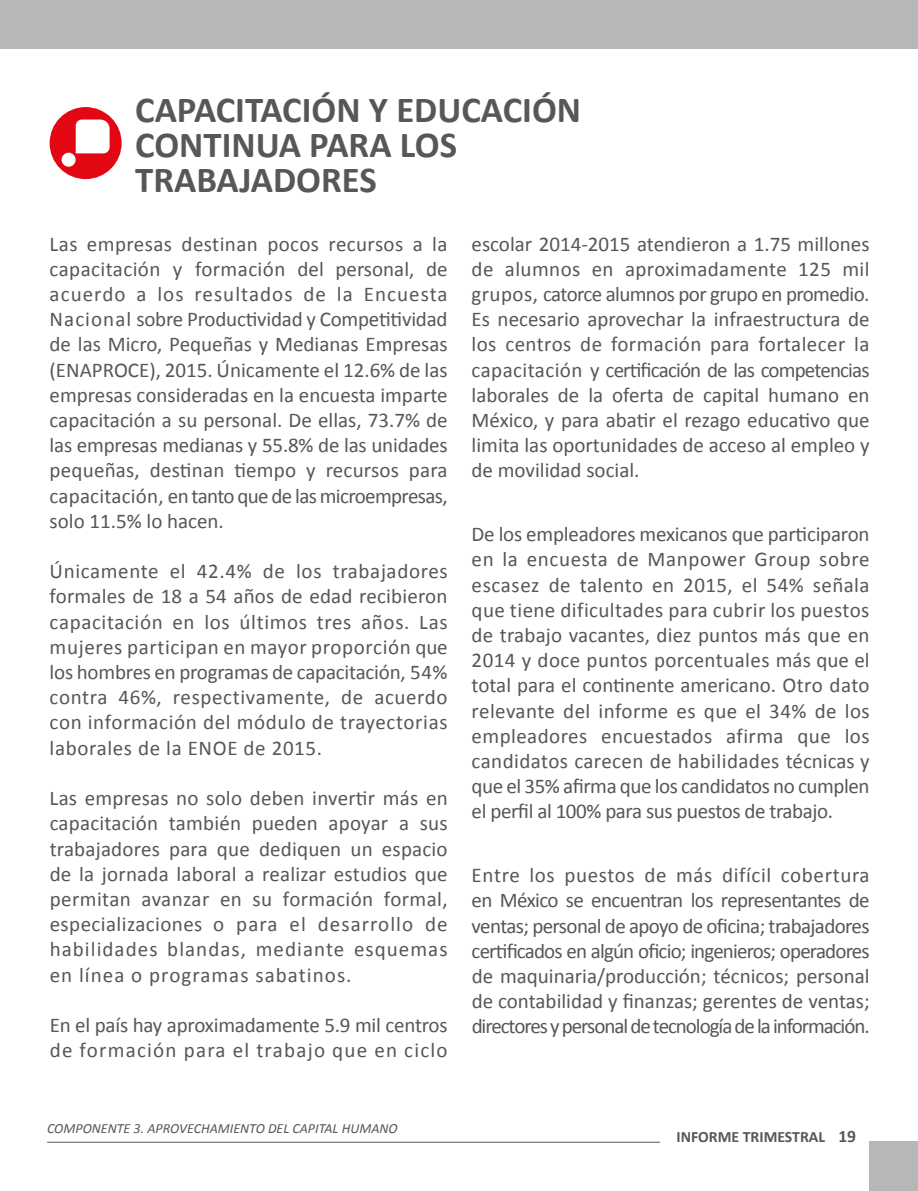
<style>
.page{position:relative;width:918px;height:1191px;background:#fff}
.page>*{position:absolute;margin:0;border:0;box-sizing:border-box;transform-origin:0 0}
.t1{font:700 36.75px/35px "Calibri";color:#575756}
.t2{font:21px/25.2px "Calibri";color:#575756;text-align:justify}
.t3{font:700 15.75px "Calibri";color:#575756}
.t4{font:italic 14px "Calibri";color:#575756}
.s1{font-size:17.5px}
</style>
<div class="page">
<div style="left:0;top:0;width:918px;height:49px;background:#b7b7b7"></div>
<div style="left:869px;top:1141px;width:49px;height:50px;background:#b7b7b7"></div>
<hr style="left:47px;top:1141px;width:613px;height:1px;background:#575756">
<svg style="left:50px;top:107px;width:72px;height:72px"></svg>
<h1 class="t1" style="left:135px;top:92px;width:447px">CAPACITACIÓN Y EDUCACIÓN<br>CONTINUA PARA LOS<br>TRABAJADORES</h1>
<p class="t2" style="left:50px;top:231px;width:399px">Las empresas destinan pocos recursos a la capacitación y formación del personal, de acuerdo a los resultados de la Encuesta Nacional sobre Productividad y Competitividad de las Micro, Pequeñas y Medianas Empresas (ENAPROCE), 2015. Únicamente el 12.6% de las empresas consideradas en la encuesta imparte capacitación a su personal. De ellas, 73.7% de las empresas medianas y 55.8% de las unidades pequeñas, destinan tiempo y recursos para capacitación, en tanto que de las microempresas, solo 11.5% lo hacen.</p>
<p class="t2" style="left:50px;top:559px;width:399px">Únicamente el 42.4% de los trabajadores formales de 18 a 54 años de edad recibieron capacitación en los últimos tres años. Las mujeres participan en mayor proporción que los hombres en programas de capacitación, 54% contra 46%, respectivamente, de acuerdo con información del módulo de trayectorias laborales de la ENOE de 2015.</p>
<p class="t2" style="left:50px;top:785px;width:399px">Las empresas no solo deben invertir más en capacitación también pueden apoyar a sus trabajadores para que dediquen un espacio de la jornada laboral a realizar estudios que permitan avanzar en su formación formal, especializaciones o para el desarrollo de habilidades blandas, mediante esquemas en línea o programas sabatinos.</p>
<p class="t2" style="left:50px;top:1012px;width:399px">En el país hay aproximadamente 5.9 mil centros de formación para el trabajo que en ciclo</p>
<p class="t2" style="left:471px;top:231px;width:399px">escolar 2014-2015 atendieron a 1.75 millones de alumnos en aproximadamente 125 mil grupos, catorce alumnos por grupo en promedio.<br>Es necesario aprovechar la infraestructura de los centros de formación para fortalecer la capacitación y certificación de las competencias laborales de la oferta de capital humano en México, y para abatir el rezago educativo que limita las oportunidades de acceso al empleo y de movilidad social.</p>
<p class="t2" style="left:471px;top:521px;width:399px">De los empleadores mexicanos que participaron en la encuesta de Manpower Group sobre escasez de talento en 2015, el 54% señala que tiene dificultades para cubrir los puestos de trabajo vacantes, diez puntos más que en 2014 y doce puntos porcentuales más que el total para el continente americano. Otro dato relevante del informe es que el 34% de los empleadores encuestados afirma que los candidatos carecen de habilidades técnicas y que el 35% afirma que los candidatos no cumplen el perfil al 100% para sus puestos de trabajo.</p>
<p class="t2" style="left:472px;top:862px;width:399px">Entre los puestos de más difícil cobertura en México se encuentran los representantes de ventas; personal de apoyo de oficina; trabajadores certificados en algún oficio; ingenieros; operadores de maquinaria/producción; técnicos; personal de contabilidad y finanzas; gerentes de ventas; directores y personal de tecnología de la información.</p>
<p class="t4" style="left:47px;top:1119px;width:352px">COMPONENTE 3. APROVECHAMIENTO DEL CAPITAL HUMANO</p>
<p class="t3" style="left:676px;top:1126px;width:181px">INFORME TRIMESTRAL <span class="s1">19</span></p>
</div>
